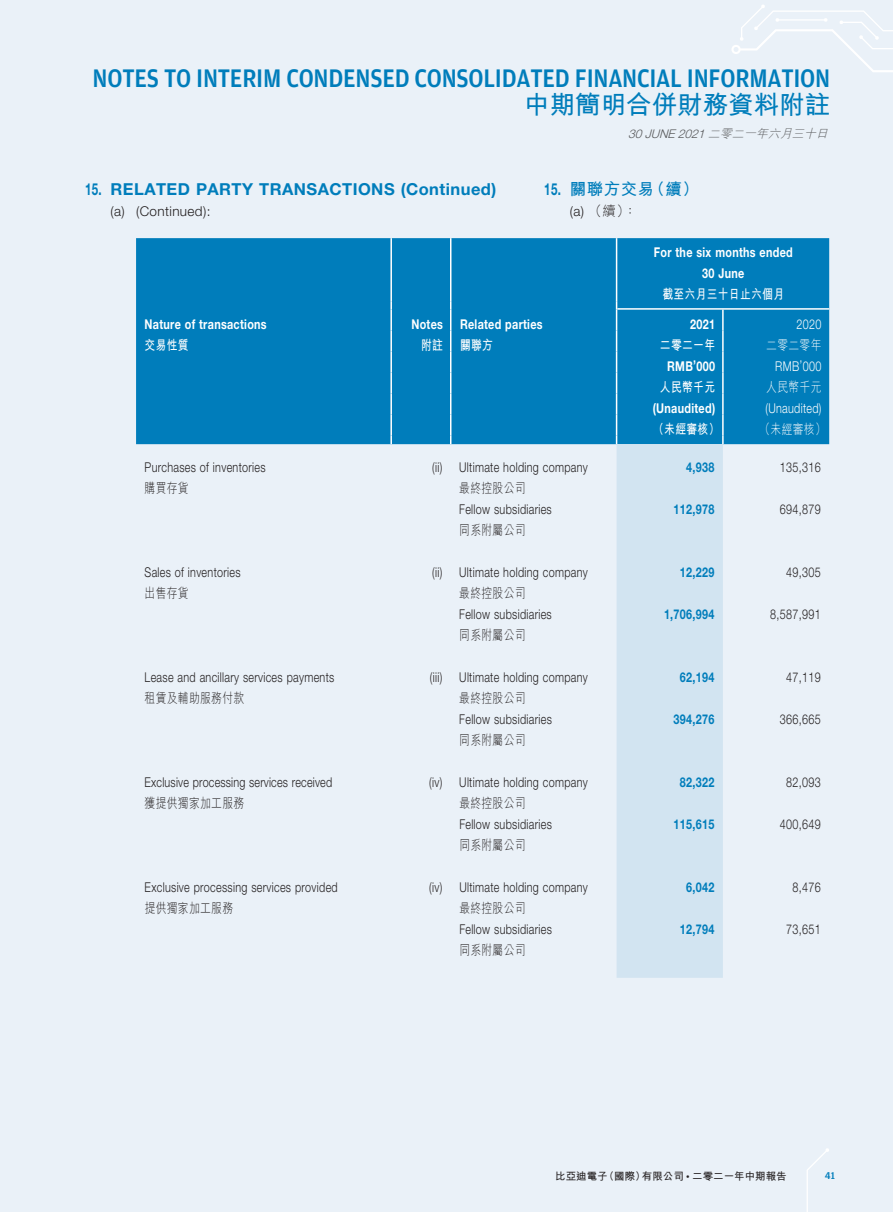
<style>
.page{position:relative;width:893px;height:1212px;background:#eaf1f8}
.page>*{position:absolute;margin:0;border:0;box-sizing:border-box;transform-origin:0 0}
.t1{font:500 27px "Amplitude";letter-spacing:-.01em;color:#007dbb;scale:.9 1}
.t2{font:700 25.5px "M Hei HK";color:#007dbb}
.t3{font:700 16.5px "Helvetica Neue LT Std";letter-spacing:.03em;color:#007dbb;scale:.7 1}
.t4{font:700 16.5px "M Hei HK";letter-spacing:.03em;color:#007dbb}
.t5{font:300 13.5px "Helvetica Neue LT Std";letter-spacing:.03em;color:#231f20;scale:.8 1}
.t6{font:300 13.5px "M Hei HK";letter-spacing:.03em;color:#231f20;scale:.8 1}
.t7{font:700 13.5px/21px "Helvetica Neue LT Std";letter-spacing:.03em;color:#fff;text-align:center;scale:.8 1}
.t8{font:700 13.5px "Helvetica Neue LT Std";letter-spacing:.03em;color:#007dbb;scale:.8 1}
.t9{font:700 13.5px "M Hei HK";letter-spacing:.03em;color:#fff;scale:.8 1}
.t10{font:300 13.5px "Helvetica Neue LT Std";letter-spacing:.03em;color:#fff;scale:.8 1}
.t11{font:300 13.5px "M Hei HK";letter-spacing:.03em;color:#fff;scale:.8 1}
.t12{font:300 13.5px "Helvetica Neue LT Std";letter-spacing:.03em;color:#231f20}
.t13{font:300 13.5px "M Hei HK";letter-spacing:.03em;color:#231f20}
.t14{font:italic 300 12px "Helvetica Neue LT Std";color:#57585a}
.t15{font:700 10.5px "M Hei HK";color:#231f20}
.t16{font:500 10.5px "Amplitude";color:#007dbb}
.s1{font-family:"M Hei HK"}
.s2{font-family:"Helvetica Neue LT Std"}
.s3{font-family:"Amplitude";font-weight:400}
</style>
<div class="page">
<svg style="left:731px;top:5px;width:162px;height:67px"></svg>
<svg style="left:807px;top:1148px;width:22px;height:64px"></svg>
<div style="left:136px;top:238px;width:693px;height:206px;background:#007dbb"></div>
<div style="left:617px;top:444px;width:106px;height:534px;background:#d2e4f1"></div>
<hr style="left:616px;top:238px;width:1px;height:63px;background:#fff">
<hr style="left:722px;top:310px;width:2px;height:21px;background:#fff">
<hr style="left:722px;top:331px;width:2px;height:21px;background:#fff">
<hr style="left:722px;top:352px;width:2px;height:21px;background:#fff">
<hr style="left:722px;top:373px;width:2px;height:21px;background:#fff">
<hr style="left:722px;top:394px;width:2px;height:21px;background:#fff">
<hr style="left:722px;top:415px;width:2px;height:21px;background:#fff">
<svg style="left:722px;top:436px;width:2px;height:8px"></svg>
<svg style="left:616px;top:301px;width:1px;height:143px"></svg>
<hr style="left:390px;top:238px;width:2px;height:63px;background:#fff">
<svg style="left:390px;top:301px;width:2px;height:9px"></svg>
<hr style="left:390px;top:310px;width:2px;height:21px;background:#fff">
<hr style="left:390px;top:331px;width:2px;height:21px;background:#fff">
<hr style="left:390px;top:352px;width:2px;height:21px;background:#fff">
<hr style="left:390px;top:373px;width:2px;height:21px;background:#fff">
<hr style="left:390px;top:394px;width:2px;height:21px;background:#fff">
<hr style="left:390px;top:415px;width:2px;height:21px;background:#fff">
<svg style="left:390px;top:436px;width:2px;height:8px"></svg>
<hr style="left:450px;top:238px;width:1px;height:63px;background:#fff">
<svg style="left:450px;top:301px;width:1px;height:143px"></svg>
<hr style="left:617px;top:308px;width:212px;height:2px;background:#fff">
<h1 class="t1" style="left:93px;top:63px;width:821px">NOTES TO INTERIM CONDENSED CONSOLIDATED FINANCIAL INFORMATION</h1>
<h2 class="t2" style="left:524px;top:87px;width:307px">中期簡明合併財務資料附註</h2>
<p class="t3" style="left:85px;top:179px;width:589px">15. RELATED PARTY TRANSACTIONS (Continued)</p>
<p class="t12" style="left:111px;top:203px;width:101px">(a) (Continued):</p>
<p class="t14" style="left:628px;top:126px;width:205px">30JUNE 2021<span class="s1">二零二一年六月三十日</span></p>
<p class="t4" style="left:544px;top:177px;width:156px"><span class="s2">15.</span> 關聯方交易（續）</p>
<p class="t13" style="left:570px;top:204px;width:69px"><span class="s2">(a)</span> （續）：</p>
<p class="t7" style="left:654px;top:242px;width:175px">For the six months ended<br>30 June</p>
<p class="t9" style="left:662px;top:285px;width:154px">截至六月三十日止六個月</p>
<p class="t7" style="left:145px;top:313px;width:154px">Nature of transactions</p>
<p class="t7" style="left:411px;top:313px;width:41px">Notes</p>
<p class="t7" style="left:460px;top:313px;width:105px">Related parties</p>
<p class="t7" style="left:690px;top:313px;width:33px">2021</p>
<p class="t10" style="left:796px;top:316px;width:33px">2020</p>
<p class="t9" style="left:145px;top:335px;width:57px">交易性質</p>
<p class="t9" style="left:421px;top:335px;width:29px">附註</p>
<p class="t9" style="left:460px;top:335px;width:43px">關聯方</p>
<p class="t9" style="left:660px;top:335px;width:71px">二零二一年</p>
<p class="t11" style="left:766px;top:338px;width:71px">二零二零年</p>
<p class="t7" style="left:667px;top:355px;width:62px">RMB’000</p>
<p class="t10" style="left:775px;top:358px;width:59px">RMB’000</p>
<p class="t9" style="left:660px;top:377px;width:71px">人民幣千元</p>
<p class="t11" style="left:766px;top:380px;width:71px">人民幣千元</p>
<p class="t7" style="left:653px;top:397px;width:80px">(Unaudited)</p>
<p class="t10" style="left:765px;top:400px;width:72px">(Unaudited)</p>
<p class="t9" style="left:653px;top:419px;width:84px">（未經審核）</p>
<p class="t11" style="left:759px;top:422px;width:84px">（未經審核）</p>
<p class="t5" style="left:145px;top:459px;width:153px">Purchases of inventories</p>
<p class="t5" style="left:432px;top:459px;width:196px">(ii) Ultimate holding company</p>
<p class="t8" style="left:686px;top:459px;width:37px">4,938</p>
<p class="t5" style="left:780px;top:459px;width:53px">135,316</p>
<p class="t6" style="left:145px;top:481px;width:57px">購買存貨</p>
<p class="t6" style="left:459px;top:481px;width:84px">最終控股公司</p>
<p class="t5" style="left:459px;top:501px;width:117px">Fellow subsidiaries</p>
<p class="t8" style="left:674px;top:501px;width:53px">112,978</p>
<p class="t5" style="left:780px;top:501px;width:53px">694,879</p>
<p class="t6" style="left:459px;top:523px;width:84px">同系附屬公司</p>
<p class="t5" style="left:145px;top:564px;width:121px">Sales of inventories</p>
<p class="t5" style="left:432px;top:564px;width:196px">(ii) Ultimate holding company</p>
<p class="t8" style="left:680px;top:564px;width:45px">12,229</p>
<p class="t5" style="left:786px;top:564px;width:45px">49,305</p>
<p class="t6" style="left:145px;top:586px;width:57px">出售存貨</p>
<p class="t6" style="left:459px;top:586px;width:84px">最終控股公司</p>
<p class="t5" style="left:459px;top:606px;width:117px">Fellow subsidiaries</p>
<p class="t8" style="left:664px;top:606px;width:65px">1,706,994</p>
<p class="t5" style="left:770px;top:606px;width:65px">8,587,991</p>
<p class="t6" style="left:459px;top:628px;width:84px">同系附屬公司</p>
<p class="t5" style="left:145px;top:669px;width:239px">Lease and ancillary services payments</p>
<p class="t5" style="left:430px;top:669px;width:17px">(iii)</p>
<p class="t5" style="left:459px;top:669px;width:162px">Ultimate holding company</p>
<p class="t8" style="left:680px;top:669px;width:45px">62,194</p>
<p class="t5" style="left:786px;top:669px;width:45px">47,119</p>
<p class="t6" style="left:145px;top:691px;width:126px">租賃及輔助服務付款</p>
<p class="t6" style="left:459px;top:691px;width:84px">最終控股公司</p>
<p class="t5" style="left:459px;top:711px;width:117px">Fellow subsidiaries</p>
<p class="t8" style="left:674px;top:711px;width:53px">394,276</p>
<p class="t5" style="left:780px;top:711px;width:53px">366,665</p>
<p class="t6" style="left:459px;top:733px;width:84px">同系附屬公司</p>
<p class="t5" style="left:145px;top:774px;width:236px">Exclusive processing services received</p>
<p class="t5" style="left:429px;top:774px;width:200px">(iv) Ultimate holding company</p>
<p class="t8" style="left:680px;top:774px;width:45px">82,322</p>
<p class="t5" style="left:786px;top:774px;width:45px">82,093</p>
<p class="t6" style="left:145px;top:796px;width:126px">獲提供獨家加工服務</p>
<p class="t6" style="left:459px;top:796px;width:84px">最終控股公司</p>
<p class="t5" style="left:459px;top:816px;width:117px">Fellow subsidiaries</p>
<p class="t8" style="left:674px;top:816px;width:53px">115,615</p>
<p class="t5" style="left:780px;top:816px;width:53px">400,649</p>
<p class="t6" style="left:459px;top:838px;width:84px">同系附屬公司</p>
<p class="t5" style="left:145px;top:879px;width:243px">Exclusive processing services provided</p>
<p class="t5" style="left:429px;top:879px;width:200px">(iv) Ultimate holding company</p>
<p class="t8" style="left:686px;top:879px;width:37px">6,042</p>
<p class="t5" style="left:792px;top:879px;width:37px">8,476</p>
<p class="t6" style="left:145px;top:901px;width:112px">提供獨家加工服務</p>
<p class="t6" style="left:459px;top:901px;width:84px">最終控股公司</p>
<p class="t5" style="left:459px;top:921px;width:117px">Fellow subsidiaries</p>
<p class="t8" style="left:680px;top:921px;width:45px">12,794</p>
<p class="t5" style="left:786px;top:921px;width:45px">73,651</p>
<p class="t6" style="left:459px;top:943px;width:84px">同系附屬公司</p>
<p class="t15" style="left:555px;top:1169px;width:233px">比亞迪電子（國際）有限公司 <span class="s3">•</span> 二零二一年中期報告</p>
<p class="t16" style="left:825px;top:1170px;width:12px">41</p>
</div>
